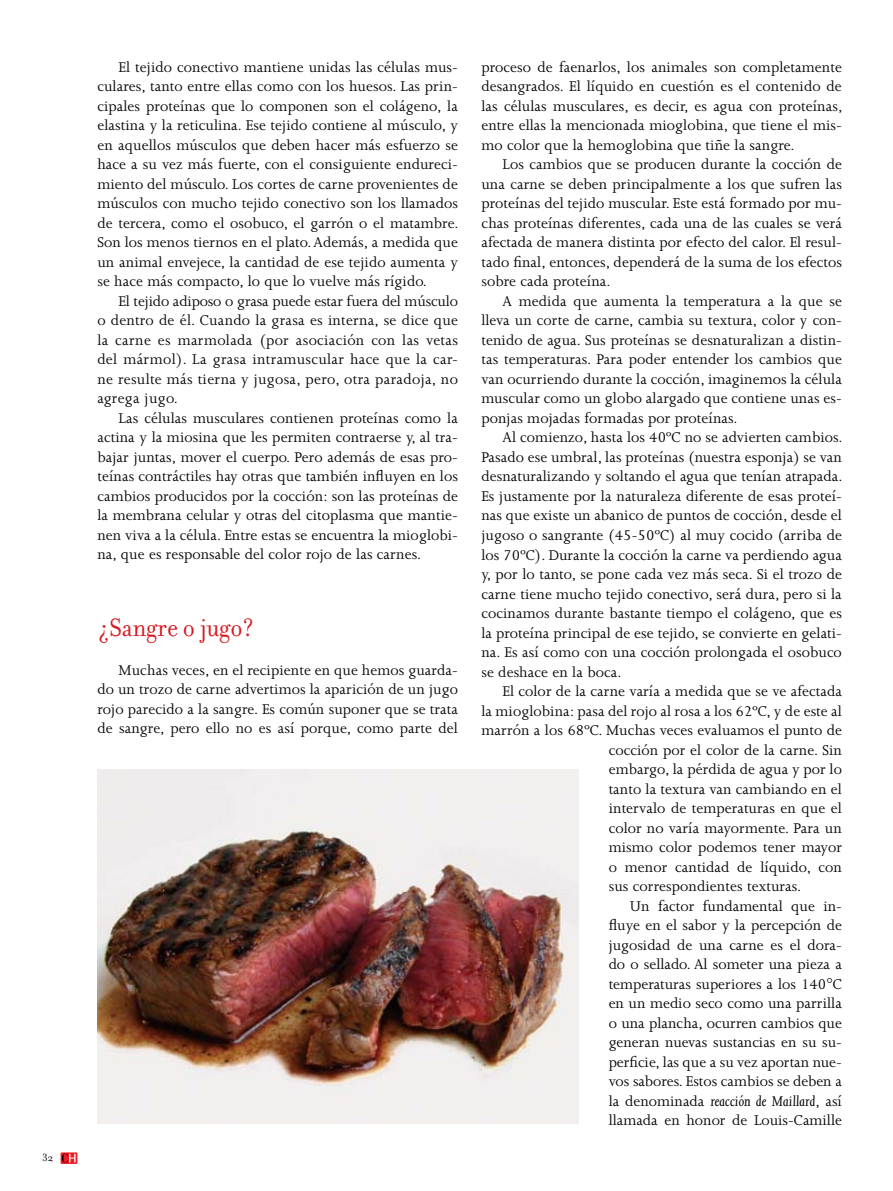
<style>
.page{position:relative;width:893px;height:1191px;background:#fff}
.page>*{position:absolute;margin:0;border:0;box-sizing:border-box;transform-origin:0 0}
.t1{font:27px "Filosofia";color:#d71920;scale:.95 1}
.t2{font:16.2px/19.5px "Joanna";letter-spacing:.005em;color:#000;text-align:justify}
.t3{font:italic 16.2px "Joanna";color:#000}
.t4{font:11.25px "Filosofia";color:#000}
.s1{font-style:normal}
</style>
<div class="page">
<img style="left:97px;top:769px;width:482px;height:355px">
<svg style="left:61px;top:1152px;width:16px;height:12px"></svg>
<svg style="left:62px;top:1153px;width:14px;height:9px"></svg>
<p class="t4" style="left:43px;top:1151px;width:12px">32</p>
<p class="t2" style="left:97px;top:57px;width:363px;text-indent:21px">El tejido conectivo mantiene unidas las células mus&shy;culares, tanto entre ellas como con los huesos. Las prin&shy;cipales proteínas que lo componen son el colágeno, la elastina y la reticulina. Ese tejido contiene al músculo, y en aquellos músculos que deben hacer más esfuerzo se hace a su vez más fuerte, con el consiguiente endureci&shy;miento del músculo. Los cortes de carne provenientes de músculos con mucho tejido conectivo son los llamados de tercera, como el osobuco, el garrón o el matambre.<br>Son los menos tiernos en el plato. Además, a medida que un animal envejece, la cantidad de ese tejido aumenta y se hace más compacto, lo que lo vuelve más rígido.</p>
<p class="t2" style="left:97px;top:291px;width:362px;text-indent:21px">El tejido adiposo o grasa puede estar fuera del músculo o dentro de él. Cuando la grasa es interna, se dice que la carne es marmolada (por asociación con las vetas del mármol). La grasa intramuscular hace que la car&shy;ne resulte más tierna y jugosa, pero, otra paradoja, no agrega jugo.</p>
<p class="t2" style="left:97px;top:408px;width:362px;text-indent:21px">Las células musculares contienen proteínas como la actina y la miosina que les permiten contraerse y, al tra&shy;bajar juntas, mover el cuerpo. Pero además de esas pro&shy;teínas contráctiles hay otras que también influyen en los cambios producidos por la cocción: son las proteínas de la membrana celular y otras del citoplasma que mantie&shy;nen viva a la célula. Entre estas se encuentra la mioglobi&shy;na, que es responsable del color rojo de las carnes.</p>
<h1 class="t1" style="left:97px;top:612px;width:167px">¿Sangre o jugo?</h1>
<p class="t2" style="left:97px;top:660px;width:362px;text-indent:21px">Muchas veces, en el recipiente en que hemos guarda&shy;do un trozo de carne advertimos la aparición de un jugo rojo parecido a la sangre. Es común suponer que se trata de sangre, pero ello no es así porque, como parte del</p>
<p class="t2" style="left:481px;top:57px;width:363px">proceso de faenarlos, los animales son completamente desangrados. El líquido en cuestión es el contenido de las células musculares, es decir, es agua con proteínas, entre ellas la mencionada mioglobina, que tiene el mis&shy;mo color que la hemoglobina que tiñe la sangre.</p>
<p class="t2" style="left:481px;top:155px;width:362px;text-indent:21px">Los cambios que se producen durante la cocción de una carne se deben principalmente a los que sufren las proteínas del tejido muscular. Este está formado por mu&shy;chas proteínas diferentes, cada una de las cuales se verá afectada de manera distinta por efecto del calor. El resul&shy;tado final, entonces, dependerá de la suma de los efectos sobre cada proteína.</p>
<p class="t2" style="left:481px;top:291px;width:362px;text-indent:21px">A medida que aumenta la temperatura a la que se lleva un corte de carne, cambia su textura, color y con&shy;tenido de agua. Sus proteínas se desnaturalizan a distin&shy;tas temperaturas. Para poder entender los cambios que van ocurriendo durante la cocción, imaginemos la célula muscular como un globo alargado que contiene unas es&shy;ponjas mojadas formadas por proteínas.</p>
<p class="t2" style="left:481px;top:428px;width:363px;text-indent:21px">Al comienzo, hasta los 40ºC no se advierten cambios.<br>Pasado ese umbral, las proteínas (nuestra esponja) se van desnaturalizando y soltando el agua que tenían atrapada.<br>Es justamente por la naturaleza diferente de esas proteí&shy;nas que existe un abanico de puntos de cocción, desde el jugoso o sangrante (45-50ºC) al muy cocido (arriba de los 70ºC). Durante la cocción la carne va perdiendo agua y, por lo tanto, se pone cada vez más seca. Si el trozo de carne tiene mucho tejido conectivo, será dura, pero si la cocinamos durante bastante tiempo el colágeno, que es la proteína principal de ese tejido, se convierte en gelati&shy;na. Es así como con una cocción prolongada el osobuco se deshace en la boca.</p>
<p class="t2" style="left:503px;top:681px;width:341px">El color de la carne varía a medida que se ve afectada</p>
<p class="t2" style="left:481px;top:701px;width:362px">la mioglobina: pasa del rojo al rosa a los 62ºC, y de este al</p>
<p class="t2" style="left:481px;top:720px;width:362px">marrón a los 68ºC. Muchas veces evaluamos el punto de</p>
<p class="t2" style="left:609px;top:740px;width:235px">cocción por el color de la carne. Sin</p>
<p class="t2" style="left:609px;top:759px;width:235px">embargo, la pérdida de agua y por lo</p>
<p class="t2" style="left:609px;top:779px;width:235px">tanto la textura van cambiando en el</p>
<p class="t2" style="left:609px;top:798px;width:235px">intervalo de temperaturas en que el</p>
<p class="t2" style="left:609px;top:818px;width:235px">color no varía mayormente. Para un</p>
<p class="t2" style="left:609px;top:837px;width:235px">mismo color podemos tener mayor</p>
<p class="t2" style="left:609px;top:857px;width:235px">o menor cantidad de líquido, con</p>
<p class="t2" style="left:609px;top:876px;width:194px">sus correspondientes texturas.</p>
<p class="t2" style="left:630px;top:896px;width:214px">Un factor fundamental que in-</p>
<p class="t2" style="left:609px;top:915px;width:235px">fluye en el sabor y la percepción de</p>
<p class="t2" style="left:609px;top:935px;width:235px">jugosidad de una carne es el dora-</p>
<p class="t2" style="left:609px;top:954px;width:235px">do o sellado. Al someter una pieza a</p>
<p class="t2" style="left:609px;top:974px;width:235px">temperaturas superiores a los 140°C</p>
<p class="t2" style="left:609px;top:993px;width:235px">en un medio seco como una parrilla</p>
<p class="t2" style="left:609px;top:1013px;width:235px">o una plancha, ocurren cambios que</p>
<p class="t2" style="left:609px;top:1032px;width:235px">generan nuevas sustancias en su su-</p>
<p class="t2" style="left:609px;top:1052px;width:235px">perficie, las que a su vez aportan nue-</p>
<p class="t2" style="left:609px;top:1071px;width:235px">vos sabores. Estos cambios se deben a</p>
<p class="t3" style="left:609px;top:1092px;width:235px"><span class="s1">la denominada</span> reacción de Maillard<span class="s1">, así</span></p>
<p class="t2" style="left:609px;top:1110px;width:235px">llamada en honor de Louis-Camille</p>
</div>
